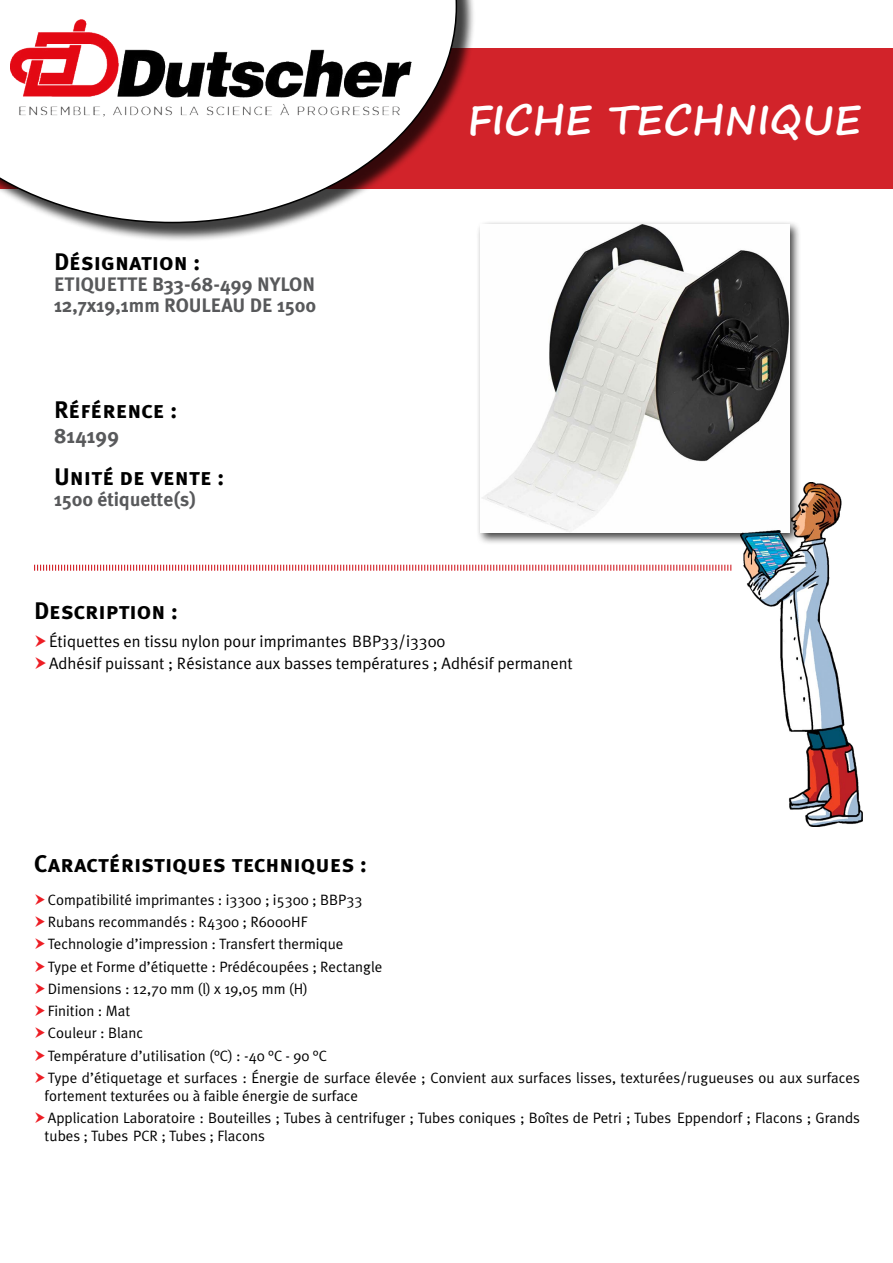
<style>
.page{position:relative;width:893px;height:1263px;background:#fff}
.page>*{position:absolute;margin:0;border:0;box-sizing:border-box;transform-origin:0 0}
.t1{font:700 40.5px "Segoe Print";color:#fff}
.t2{font:24px "Meta Plus Bold Caps";color:#000}
.t3{font:700 21px "Meta Plus";color:#58595b}
.t4{font:700 19.5px/21px "Meta Plus";color:#58595b}
.t5{font:16.5px/22.2px "Meta Plus Normal";color:#000}
.t6{font:15px/22.2px "Meta Plus Normal";color:#000}
</style>
<div class="page">
<div style="left:0;top:49px;width:893px;height:140px;background:#d2232a"></div>
<div style="left:0;top:0;width:475px;height:242px;background:#000;opacity:.75"></div>
<svg style="left:0;top:0;width:457px;height:223px"></svg>
<div style="left:476px;top:220px;width:326px;height:325px;background:#000;opacity:.75"></div>
<img style="left:480px;top:224px;width:309px;height:309px">
<svg style="left:34px;top:564px;width:698px;height:7px"></svg>
<img style="left:741px;top:483px;width:121px;height:343px">
<h2 class="t2" style="left:54px;top:248px;width:148px">Désignation :</h2>
<h3 class="t4" style="left:54px;top:274px;width:264px">ETIQUETTE B33-68-499 NYLON<br>12,7x19,1mm ROULEAU DE 1500</h3>
<h2 class="t2" style="left:54px;top:396px;width:125px">Référence :</h2>
<h3 class="t3" style="left:54px;top:424px;width:67px">814199</h3>
<h2 class="t2" style="left:54px;top:463px;width:172px">Unité de vente :</h2>
<h3 class="t4" style="left:54px;top:489px;width:144px">1500 étiquette(s)</h3>
<h2 class="t2" style="left:34px;top:596px;width:146px">Description :</h2>
<h1 class="t1" style="left:467px;top:83px;width:395px">FICHE TECHNIQUE</h1>
<p class="t5" style="left:49px;top:630px;width:525px">Étiquettes en tissu nylon pour imprimantes BBP33/i3300<br>Adhésif puissant ; Résistance aux basses températures ; Adhésif permanent</p>
<h2 class="t2" style="left:34px;top:850px;width:335px">Caractéristiques techniques :</h2>
<p class="t6" style="left:48px;top:888px;width:814px">Compatibilité imprimantes : i3300 ; i5300 ; BBP33<br>Rubans recommandés : R4300 ; R6000HF<br>Technologie d’impression : Transfert thermique<br>Type et Forme d’étiquette : Prédécoupées ; Rectangle<br>Dimensions : 12,70 mm (l) x 19,05 mm (H)<br>Finition : Mat<br>Couleur : Blanc<br>Température d’utilisation (°C) : -40 °C - 90 °C<br>Type d’étiquetage et surfaces : Énergie de surface élevée ; Convient aux surfaces lisses, texturées/rugueuses ou aux surfaces</p>
<p class="t6" style="left:45px;top:1084px;width:817px">fortement texturées ou à faible énergie de surface<br>Application Laboratoire : Bouteilles ; Tubes à centrifuger ; Tubes coniques ; Boîtes de Petri ; Tubes Eppendorf ; Flacons ; Grands</p>
<p class="t6" style="left:45px;top:1124px;width:222px">tubes ; Tubes PCR ; Tubes ; Flacons</p>
</div>
